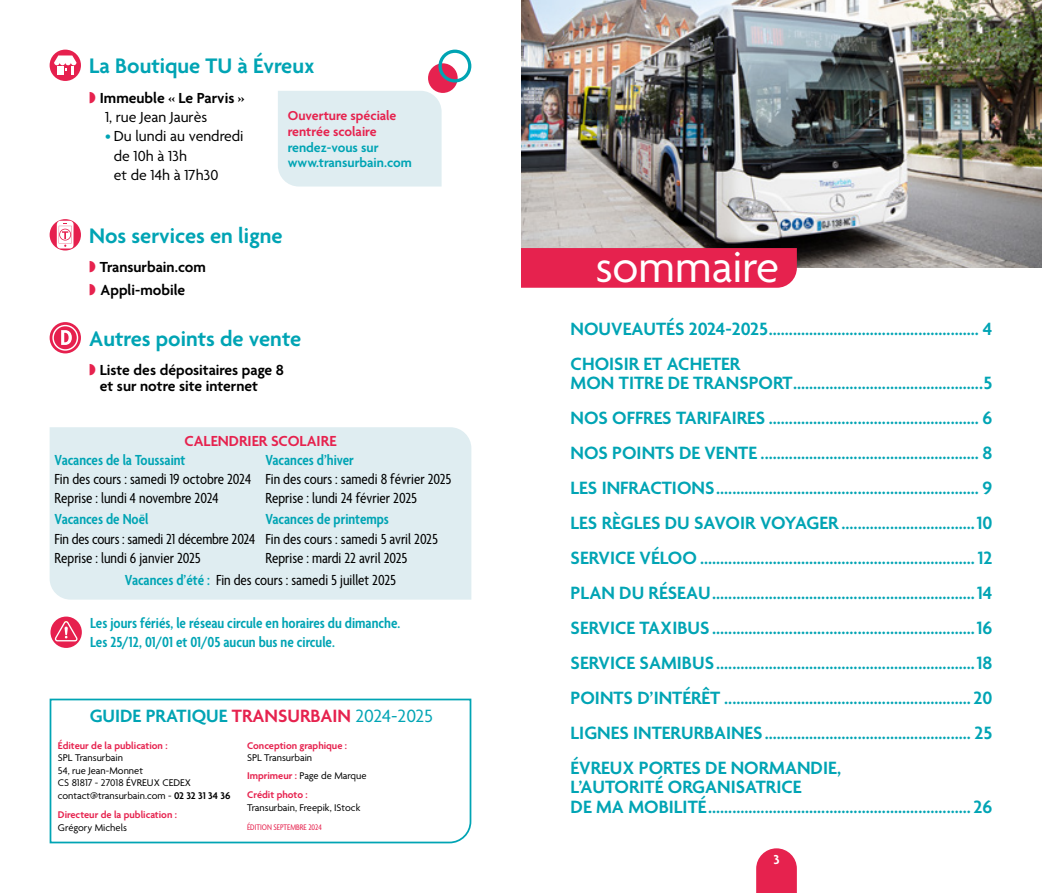
<style>
.page{position:relative;width:1042px;height:893px;background:#fff}
.page>*{position:absolute;margin:0;border:0;box-sizing:border-box;transform-origin:0 0}
.t1{font:47.25px "Agenda";color:#fff}
.t2{font:600 22.75px "Agenda";color:#00a4b4}
.t3{font:600 19.25px/35px "Agenda";color:#00a4b4}
.t4{font:condensed 15.75px/19.2px "Agenda";color:#000}
.t5{font:600 condensed 15.75px/19.2px "Agenda";color:#00a4b4}
.t6{font:600 15.75px/22.8px "Agenda";color:#000}
.t7{font:15.75px/19.2px "Agenda";color:#000}
.t8{font:600 15.75px "Agenda";color:#e6224e}
.t9{font:600 14px/15.8px "Agenda";color:#00a4b4}
.t10{font:600 14px/15.8px "Agenda";color:#e6224e}
.t11{font:600 14px "Agenda";color:#fff}
.t12{font:10.5px/12.6px "Agenda";color:#000}
.t13{font:600 10.5px "Agenda";color:#e6224e}
.t14{font:condensed 8.75px "Agenda";color:#e6224e}
.s1{color:#00a4b4}
.s2{font-weight:600;color:#00a4b4}
.s3{color:#e6224e}
.s4{font-weight:400}
.s5{font-weight:600}
.s6{font-weight:600;color:#e6224e}
</style>
<div class="page">
<svg style="left:756px;top:848px;width:41px;height:45px;background:#e83a61"></svg>
<img style="left:521px;top:0;width:521px;height:268px">
<div style="left:521px;top:248px;width:276px;height:40px;background:#e6224e"></div>
<div style="left:50px;top:427px;width:421px;height:173px;background:#dfedf1"></div>
<svg style="left:49px;top:698px;width:423px;height:146px"></svg>
<div style="left:50px;top:50px;width:31px;height:31px;background:#e6204e;border-radius:50%"></div>
<svg style="left:54px;top:55px;width:22px;height:20px"></svg>
<div style="left:278px;top:91px;width:163px;height:96px;background:#dfedf1"></div>
<svg style="left:50px;top:219px;width:31px;height:31px"></svg>
<div style="left:57px;top:221px;width:17px;height:27px;border:3px solid #fff;border-radius:2px"></div>
<svg style="left:59px;top:223px;width:13px;height:24px"></svg>
<svg style="left:50px;top:322px;width:31px;height:31px"></svg>
<div style="left:52px;top:325px;width:26px;height:26px;border:1px solid #fff;border-radius:50%"></div>
<svg style="left:61px;top:330px;width:11px;height:15px"></svg>
<svg style="left:50px;top:617px;width:32px;height:31px"></svg>
<svg style="left:55px;top:621px;width:23px;height:20px"></svg>
<div style="left:428px;top:63px;width:30px;height:30px;background:#e6224f;border-radius:50%"></div>
<svg style="left:438px;top:50px;width:33px;height:33px"></svg>
<p class="t2" style="left:89px;top:54px;width:227px">La Boutique TU à Évreux</p>
<p class="t6" style="left:100px;top:87px;width:146px">Immeuble « Le Parvis »</p>
<p class="t7" style="left:105px;top:108px;width:104px">1, rue Jean Jaurès</p>
<p class="t7" style="left:114px;top:128px;width:131px;text-indent:-9px"><span class="s1">•</span> Du lundi au vendredi de 10h à 13h<br>et de 14h à 17h30</p>
<p class="t10" style="left:288px;top:109px;width:110px">Ouverture spéciale rentrée scolaire</p>
<p class="t9" style="left:288px;top:140px;width:125px">rendez-vous sur www.transurbain.com</p>
<p class="t2" style="left:89px;top:223px;width:195px">Nos services en ligne</p>
<p class="t6" style="left:100px;top:257px;width:108px">Transurbain.com<br>Appli-mobile</p>
<p class="t2" style="left:89px;top:326px;width:214px">Autres points de vente</p>
<p class="t6" style="left:100px;top:363px;width:186px;line-height:15.8px">Liste des dépositaires page 8 et sur notre site internet</p>
<p class="t8" style="left:184px;top:432px;width:153px">CALENDRIER SCOLAIRE</p>
<p class="t5" style="left:55px;top:451px;width:132px">Vacances de la Toussaint</p>
<p class="t4" style="left:55px;top:470px;width:198px">Fin des cours : samedi 19 octobre 2024<br>Reprise : lundi 4 novembre 2024</p>
<p class="t5" style="left:55px;top:511px;width:96px">Vacances de Noël</p>
<p class="t4" style="left:55px;top:530px;width:202px">Fin des cours : samedi 21 décembre 2024<br>Reprise : lundi 6 janvier 2025</p>
<p class="t5" style="left:265px;top:451px;width:90px">Vacances d’hiver</p>
<p class="t4" style="left:265px;top:470px;width:188px">Fin des cours : samedi 8 février 2025<br>Reprise : lundi 24 février 2025</p>
<p class="t5" style="left:265px;top:511px;width:125px">Vacances de printemps</p>
<p class="t4" style="left:265px;top:530px;width:174px">Fin des cours : samedi 5 avril 2025<br>Reprise : mardi 22 avril 2025</p>
<p class="t4" style="left:125px;top:571px;width:273px"><span class="s2">Vacances d’été :</span> Fin des cours : samedi 5 juillet 2025</p>
<p class="t5" style="left:90px;top:614px;width:312px">Les jours fériés, le réseau circule en horaires du dimanche.<br>Les 25/12, 01/01 et 01/05 aucun bus ne circule.</p>
<p class="t3" style="left:90px;top:699px;width:345px">GUIDE PRATIQUE <span class="s3">TRANSURBAIN</span> <span class="s4">2024-2025</span></p>
<p class="t13" style="left:58px;top:739px;width:111px">Éditeur de la publication :</p>
<p class="t12" style="left:58px;top:752px;width:174px">SPL Transurbain<br>54, rue Jean-Monnet<br>CS 81817 - 27018 ÉVREUX CEDEX contact@transurbain.com - <span class="s5">02 32 31 34 36</span></p>
<p class="t13" style="left:58px;top:809px;width:121px">Directeur de la publication :</p>
<p class="t12" style="left:58px;top:822px;width:70px">Grégory Michels</p>
<p class="t13" style="left:247px;top:739px;width:102px">Conception graphique :</p>
<p class="t12" style="left:247px;top:750px;width:121px;line-height:17.5px">SPL Transurbain<br><span class="s6">Imprimeur :</span> Page de Marque</p>
<p class="t13" style="left:247px;top:789px;width:62px">Crédit photo :</p>
<p class="t12" style="left:247px;top:801px;width:115px">Transurbain, Freepik, IStock</p>
<p class="t14" style="left:247px;top:822px;width:76px">ÉDITION SEPTEMBRE 2024</p>
<h1 class="t1" style="left:595px;top:241px;width:185px">sommaire</h1>
<p class="t3" style="left:570px;top:312px;width:423px">NOUVEAUTÉS 2024-2025.................................................... 4<br>CHOISIR ET ACHETER</p>
<p class="t3" style="left:570px;top:367px;width:423px;text-align:justify">MON TITRE DE TRANSPORT...............................................5<br>NOS OFFRES TARIFAIRES .................................................... 6<br>NOS POINTS DE VENTE ...................................................... 8<br>LES INFRACTIONS................................................................. 9<br>LES RÈGLES DU SAVOIR VOYAGER .................................10<br>SERVICE VÉLOO .................................................................... 12<br>PLAN DU RÉSEAU.................................................................14<br>SERVICE TAXIBUS .................................................................16<br>SERVICE SAMIBUS................................................................18<br>POINTS D’INTÉRÊT ............................................................. 20<br>LIGNES INTERURBAINES................................................... 25<br>ÉVREUX PORTES DE NORMANDIE,</p>
<p class="t3" style="left:570px;top:779px;width:423px;line-height:19.2px">L’AUTORITÉ ORGANISATRICE<br>DE MA MOBILITÉ................................................................. 26</p>
<p class="t11" style="left:773px;top:852px;width:8px">3</p>
</div>
